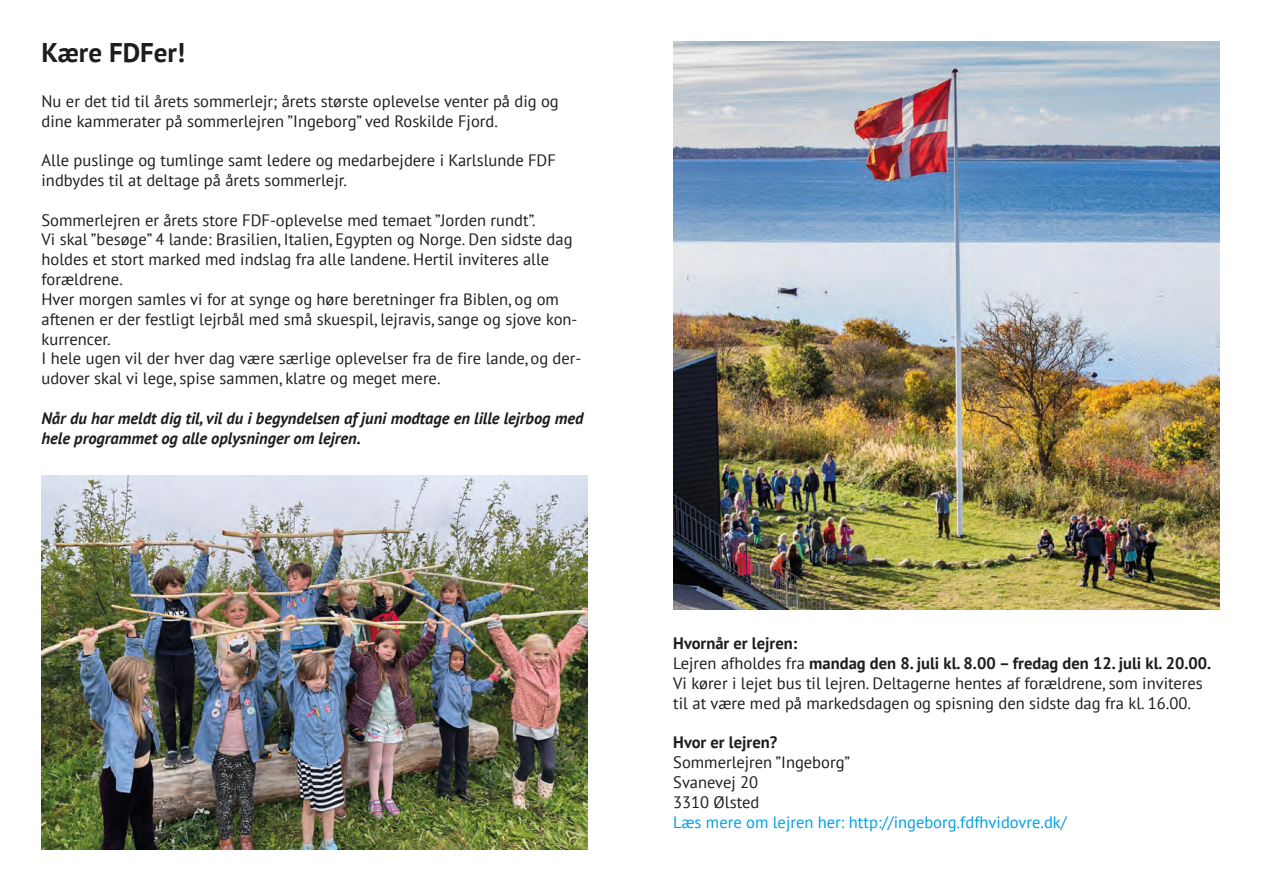
<style>
.page{position:relative;width:1263px;height:893px;background:#fff}
.page>*{position:absolute;margin:0;border:0;box-sizing:border-box;transform-origin:0 0}
.t1{font:700 27px "PT Sans";color:#1d1d1b}
.t2{font:16.5px/19.8px "PT Sans";color:#1d1d1b}
.t3{font:italic 700 16.5px/19.8px "PT Sans";color:#1d1d1b}
.t4{font:16.5px "PT Sans";color:#009fe3}
.t5{font:700 16.5px "PT Sans";color:#1d1d1b}
.s1{font-weight:700}
</style>
<div class="page">
<img style="left:673px;top:42px;width:546px;height:567px">
<img style="left:42px;top:475px;width:545px;height:374px">
<h1 class="t1" style="left:42px;top:34px;width:145px">Kære FDFer!</h1>
<p class="t2" style="left:42px;top:91px;width:519px">Nu er det tid til årets sommerlejr; årets største oplevelse venter på dig og dine kammerater på sommerlejren ”Ingeborg” ved Roskilde Fjord.</p>
<p class="t2" style="left:42px;top:150px;width:516px">Alle puslinge og tumlinge samt ledere og medarbejdere i Karlslunde FDF indbydes til at deltage på årets sommerlejr.</p>
<p class="t2" style="left:42px;top:210px;width:541px">Sommerlejren er årets store FDF-oplevelse med temaet ”Jorden rundt”.<br>Vi skal ”besøge” 4 lande: Brasilien, Italien, Egypten og Norge. Den sidste dag holdes et stort marked med indslag fra alle landene. Hertil inviteres alle forældrene.<br>Hver morgen samles vi for at synge og høre beretninger fra Biblen, og om aftenen er der festligt lejrbål med små skuespil, lejravis, sange og sjove kon&shy;kurrencer.<br>I hele ugen vil der hver dag være særlige oplevelser fra de fire lande, og der&shy;udover skal vi lege, spise sammen, klatre og meget mere.</p>
<p class="t3" style="left:42px;top:408px;width:543px">Når du har meldt dig til, vil du i begyndelsen af juni modtage en lille lejrbog med hele programmet og alle oplysninger om lejren.</p>
<p class="t2" style="left:673px;top:633px;width:539px"><span class="s1">Hvornår er lejren:<br></span>Lejren afholdes fra <span class="s1">mandag den 8. juli kl. 8.00 – fredag den 12. juli kl. 20.00.<br></span>Vi kører i lejet bus til lejren. Deltagerne hentes af forældrene, som inviteres til at være med på markedsdagen og spisning den sidste dag fra kl. 16.00.</p>
<p class="t5" style="left:673px;top:731px;width:105px">Hvor er lejren?</p>
<p class="t2" style="left:673px;top:752px;width:178px">Sommerlejren ”Ingeborg”<br>Svanevej 20<br>3310 Ølsted</p>
<p class="t4" style="left:673px;top:811px;width:395px">Læs mere om lejren her: http://ingeborg.fdfhvidovre.dk/</p>
</div>
